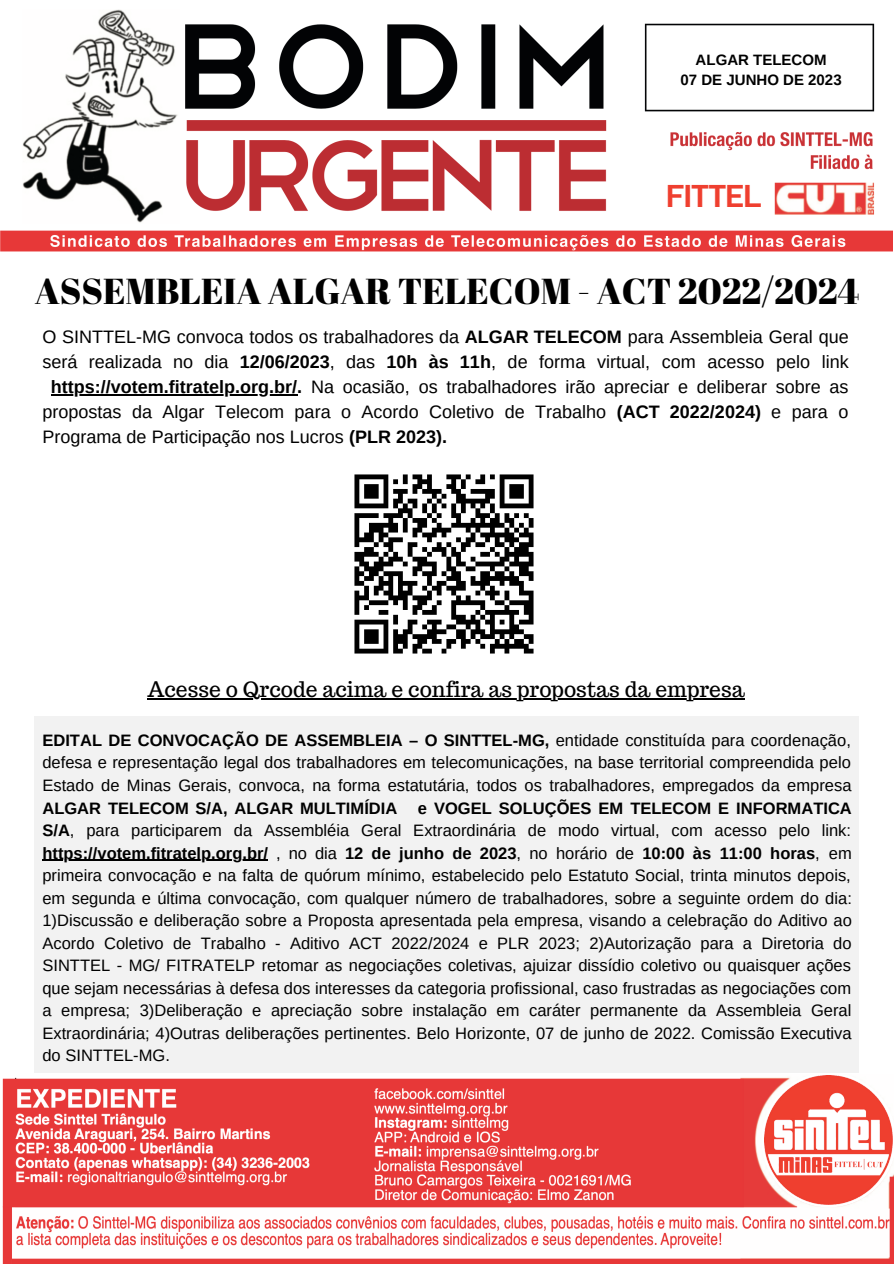
<style>
.page{position:relative;width:894px;height:1264px;background:#fff}
.page>*{position:absolute;margin:0;border:0;box-sizing:border-box;transform-origin:0 0}
.t1{font:36px "Abril Fatface";color:#000}
.t2{font:31.5px "Anantason Semi Bold Wd 87";color:#ef3f2f}
.t3{font:21px "Trocchi";color:#000}
.t4{font:18px "Arimo";color:#000}
.t5{font:16.5px/22.5px "Arimo";color:#000;text-align:justify}
.t6{font:700 15px "Arimo";color:#000}
.s1{font-weight:700}
</style>
<div class="page">
<img style="left:0;top:9px;width:892px;height:243px">
<div style="left:590px;top:1066px;width:74px;height:19px;background:linear-gradient(to right,#fbfbfb,#fbfbfb)"></div>
<img style="left:2px;top:1077px;width:891px;height:186px">
<svg style="left:761px;top:1072px;width:132px;height:135px"></svg>
<img style="left:764px;top:1075px;width:128px;height:129px">
<div style="left:627px;top:173px;width:138px;height:50px;background:#fff"></div>
<div style="left:34px;top:716px;width:824px;height:356px;background:#f2f2f2"></div>
<img style="left:354px;top:474px;width:180px;height:180px">
<hr style="left:42px;top:859px;width:226px;height:1px;background:#000">
<hr style="left:51px;top:394px;width:246px;height:1px;background:#000">
<hr style="left:147px;top:698px;width:597px;height:1px;background:#000">
<p class="t6" style="left:695px;top:51px;width:132px">ALGAR TELECOM</p>
<p class="t6" style="left:680px;top:72px;width:162px">07 DE JUNHO DE 2023</p>
<p class="t2" style="left:666px;top:178px;width:96px">FITTEL</p>
<p class="t1" style="left:35px;top:266px;width:826px">ASSEMBLEIA ALGAR TELECOM - ACT 2022/2024</p>
<p class="t4" style="left:42px;top:327px;width:807px">O SINTTEL-MG convoca todos os trabalhadores da <span class="s1">ALGAR TELECOM</span> para Assembleia Geral que</p>
<p class="t4" style="left:42px;top:352px;width:807px">será realizada no dia <span class="s1">12/06/2023</span>, das <span class="s1">10h às 11h</span>, de forma virtual, com acesso pelo link</p>
<p class="t4" style="left:51px;top:377px;width:799px"><span class="s1">https://votem.fitratelp.org.br/.</span> Na ocasião, os trabalhadores irão apreciar e deliberar sobre as</p>
<p class="t4" style="left:42px;top:401px;width:807px">propostas da Algar Telecom para o Acordo Coletivo de Trabalho <span class="s1">(ACT 2022/2024)</span> e para o</p>
<p class="t4" style="left:42px;top:426px;width:406px">Programa de Participação nos Lucros <span class="s1">(PLR 2023).</span></p>
<p class="t3" style="left:147px;top:675px;width:598px">Acesse o Qrcode acima e confira as propostas da empresa</p>
<p class="t5" style="left:42px;top:729px;width:810px"><span class="s1">EDITAL DE CONVOCAÇÃO DE ASSEMBLEIA – O SINTTEL-MG,</span> entidade constituída para coordenação, defesa e representação legal dos trabalhadores em telecomunicações, na base territorial compreendida pelo Estado de Minas Gerais, convoca, na forma estatutária, todos os trabalhadores, empregados da empresa <span class="s1">ALGAR TELECOM S/A, ALGAR MULTIMÍDIA e VOGEL SOLUÇÕES EM TELECOM E INFORMATICA S/A</span>, para participarem da Assembléia Geral Extraordinária de modo virtual, com acesso pelo link: <span class="s1">https://votem.fitratelp.org.br/</span> , no dia <span class="s1">12 de junho de 2023</span>, no horário de <span class="s1">10:00 às 11:00 horas</span>, em primeira convocação e na falta de quórum mínimo, estabelecido pelo Estatuto Social, trinta minutos depois, em segunda e última convocação, com qualquer número de trabalhadores, sobre a seguinte ordem do dia:<br>1)Discussão e deliberação sobre a Proposta apresentada pela empresa, visando a celebração do Aditivo ao Acordo Coletivo de Trabalho - Aditivo ACT 2022/2024 e PLR 2023; 2)Autorização para a Diretoria do SINTTEL - MG/ FITRATELP retomar as negociações coletivas, ajuizar dissídio coletivo ou quaisquer ações que sejam necessárias à defesa dos interesses da categoria profissional, caso frustradas as negociações com a empresa; 3)Deliberação e apreciação sobre instalação em caráter permanente da Assembleia Geral Extraordinária; 4)Outras deliberações pertinentes. Belo Horizonte, 07 de junho de 2022. Comissão Executiva do SINTTEL-MG.</p>
</div>
